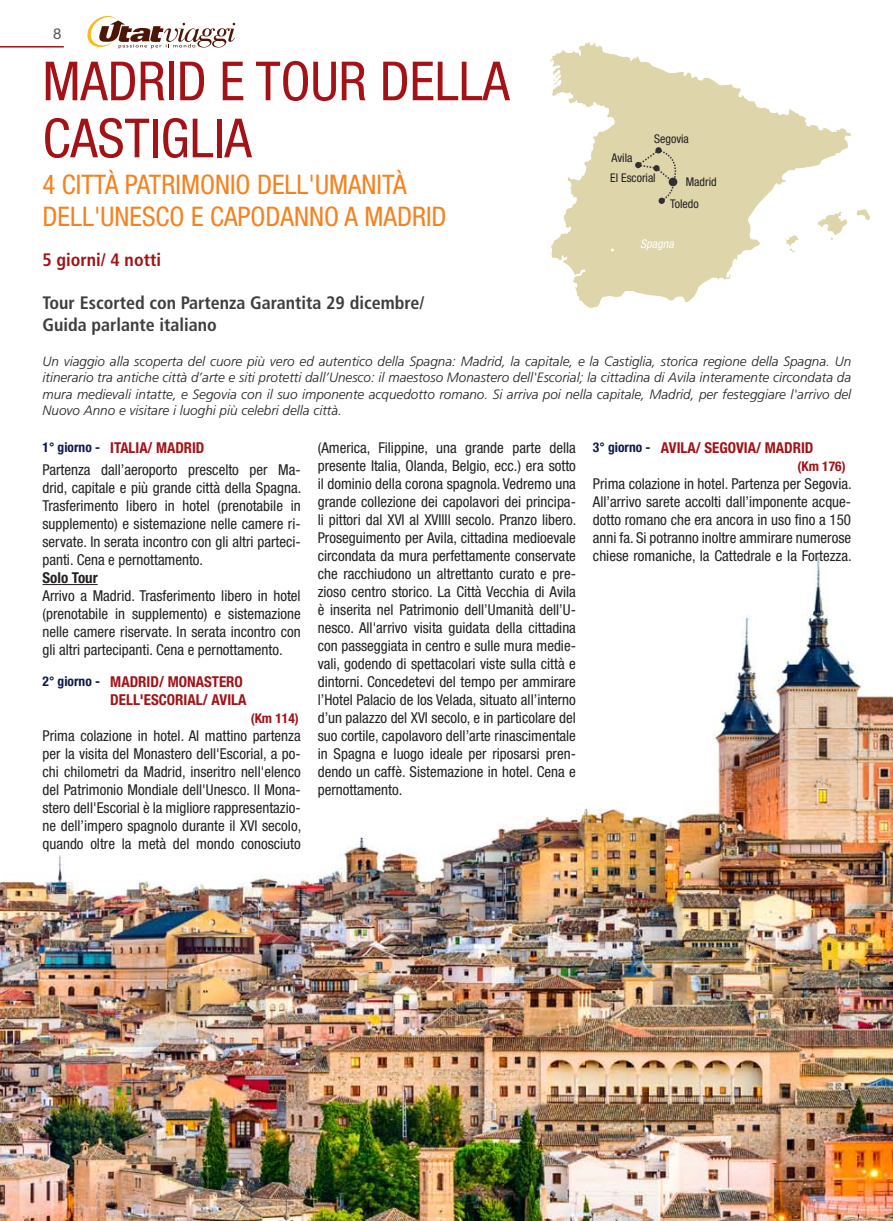
<style>
.page{position:relative;width:893px;height:1221px;background:#fff}
.page>*{position:absolute;margin:0;border:0;box-sizing:border-box;transform-origin:0 0}
.Tour_Titolo{font:condensed 54px/57px "Helvetica Neue LT Std";color:#a21217}
.Tour_Sottotitolo{font:condensed 27px/32.4px "Helvetica Neue LT Std";color:#f58220}
.Normale{font:700 condensed 18px "Frutiger LT Std";color:#3e3e3f}
.Normale-2{font:700 condensed 18px "Frutiger LT Std";color:#a21217}
.TourGiorni_Descrizio{font:condensed 15px/18px "Helvetica Neue LT Std";color:#231f20;text-align:justify}
.GV_Descrizione{font:condensed 15px/18px "Helvetica Neue LT Std";color:#231f20;text-align:justify}
.GT_Descrizione{font:condensed 15px/18px "Helvetica Neue LT Std";color:#231f20;text-align:justify}
.GT_NumeroGiorno{font:700 condensed 15px/18px "Helvetica Neue LT Std";color:#a21217}
.t1{font:700 condensed 15px "Helvetica Neue LT Std";color:#231f20}
.NumPagina{font:15px "Helvetica Neue LT Std";color:#57585a}
.Normale-3{font:italic 300 13.5px/16.2px "Frutiger LT Std";color:#231f20;text-align:justify}
.GT_NumeroGiorno-2{font:700 condensed 13.5px "Helvetica Neue LT Std";color:#0c194b}
.GT_NumeroGiorno-3{font:700 condensed 13.5px "Helvetica Neue LT Std";color:#a21217}
.Normale-4{font:condensed 12px "Helvetica Neue LT Std";color:#231f20}
.Normale-5{font:italic condensed 12px "Helvetica Neue LT Std";color:#fff}
</style>
<div class="page">
<svg style="left:87px;top:16px;width:148px;height:33px"></svg>
<img style="left:0;top:556px;width:893px;height:664px">
<hr style="left:0;top:46px;width:64px;height:2px;background:#a21217">
<hr style="left:43px;top:584px;width:55px;height:1px;background:#231f20">
<svg style="left:856px;top:209px;width:14px;height:11px"></svg>
<svg style="left:550px;top:42px;width:301px;height:266px"></svg>
<svg style="left:634px;top:149px;width:46px;height:55px;background:#cdc49f"></svg>
<p class="NumPagina" style="left:53px;top:25px;width:10px">8</p>
<p class="Tour_Titolo" style="left:43px;top:52px;width:469px">MADRID E TOUR DELLA<br>CASTIGLIA</p>
<p class="Tour_Sottotitolo" style="left:43px;top:168px;width:406px">4 CITTÀ PATRIMONIO DELL'UMANITÀ<br>DELL'UNESCO E CAPODANNO A MADRID</p>
<p class="Normale-2" style="left:43px;top:249px;width:120px">5 giorni/ 4 notti</p>
<p class="Normale" style="left:43px;top:292px;width:383px">Tour Escorted con Partenza Garantita 29 dicembre/</p>
<p class="Normale" style="left:43px;top:314px;width:176px">Guida parlante italiano</p>
<p class="Normale-4" style="left:654px;top:132px;width:36px">Segovia</p>
<p class="Normale-4" style="left:611px;top:151px;width:23px">Avila</p>
<p class="Normale-4" style="left:610px;top:171px;width:47px">El Escorial</p>
<p class="Normale-4" style="left:686px;top:175px;width:32px">Madrid</p>
<p class="Normale-4" style="left:670px;top:197px;width:30px">Toledo</p>
<p class="Normale-5" style="left:640px;top:236px;width:35px">Spagna</p>
<p class="Normale-3" style="left:43px;top:353px;width:810px">Un viaggio alla scoperta del cuore più vero ed autentico della Spagna: Madrid, la capitale, e la Castiglia, storica regione della Spagna. Un itinerario tra antiche città d’arte e siti protetti dall’Unesco: il maestoso Monastero dell'Escorial; la cittadina di Avila interamente circondata da mura medievali intatte, e Segovia con il suo imponente acquedotto romano. Si arriva poi nella capitale, Madrid, per festeggiare l'arrivo del Nuovo Anno e visitare i luoghi più celebri della città.</p>
<p class="GT_NumeroGiorno-2" style="left:43px;top:439px;width:59px">1° giorno -</p>
<p class="GT_NumeroGiorno" style="left:110px;top:438px;width:96px">ITALIA/ MADRID</p>
<p class="GV_Descrizione" style="left:43px;top:460px;width:260px">Partenza dall’aeroporto prescelto per Ma&shy;drid, capitale e più grande città della Spagna.<br>Trasferimento libero in hotel (prenotabile in supplemento) e sistemazione nelle camere ri&shy;servate. In serata incontro con gli altri parteci&shy;panti. Cena e pernottamento.</p>
<p class="t1" style="left:43px;top:568px;width:57px">Solo Tour</p>
<p class="TourGiorni_Descrizio" style="left:43px;top:586px;width:260px">Arrivo a Madrid. Trasferimento libero in hotel (prenotabile in supplemento) e sistemazione nelle camere riservate. In serata incontro con gli altri partecipanti. Cena e pernottamento.</p>
<p class="GT_NumeroGiorno-2" style="left:43px;top:673px;width:59px">2° giorno -</p>
<p class="GT_NumeroGiorno" style="left:110px;top:672px;width:138px">MADRID/ MONASTERO<br>DELL'ESCORIAL/ AVILA</p>
<p class="GT_NumeroGiorno-3" style="left:251px;top:710px;width:50px">(Km 114)</p>
<p class="TourGiorni_Descrizio" style="left:43px;top:726px;width:260px">Prima colazione in hotel. Al mattino partenza per la visita del Monastero dell'Escorial, a po&shy;chi chilometri da Madrid, inseritro nell'elenco del Patrimonio Mondiale dell'Unesco. Il Mona&shy;stero dell'Escorial è la migliore rappresentazio&shy;ne dell’impero spagnolo durante il XVI secolo, quando oltre la metà del mondo conosciuto</p>
<p class="TourGiorni_Descrizio" style="left:318px;top:439px;width:260px">(America, Filippine, una grande parte della presente Italia, Olanda, Belgio, ecc.) era sotto il dominio della corona spagnola. Vedremo una grande collezione dei capolavori dei principa&shy;li pittori dal XVI al XVIIIl secolo. Pranzo libero.<br>Proseguimento per Avila, cittadina medioevale circondata da mura perfettamente conservate che racchiudono un altrettanto curato e pre&shy;zioso centro storico. La Città Vecchia di Avila è inserita nel Patrimonio dell’Umanità dell’U&shy;nesco. All'arrivo visita guidata della cittadina con passeggiata in centro e sulle mura medie&shy;vali, godendo di spettacolari viste sulla città e dintorni. Concedetevi del tempo per ammirare l’Hotel Palacio de los Velada, situato all’interno d’un palazzo del XVI secolo, e in particolare del suo cortile, capolavoro dell’arte rinascimentale in Spagna e luogo ideale per riposarsi pren&shy;dendo un caffè. Sistemazione in hotel. Cena e pernottamento.</p>
<p class="GT_NumeroGiorno-2" style="left:593px;top:439px;width:59px">3° giorno -</p>
<p class="GT_NumeroGiorno" style="left:661px;top:438px;width:154px">AVILA/ SEGOVIA/ MADRID</p>
<p class="GT_NumeroGiorno-3" style="left:797px;top:458px;width:50px">(Km 176)</p>
<p class="GT_Descrizione" style="left:593px;top:475px;width:260px">Prima colazione in hotel. Partenza per Segovia.<br>All’arrivo sarete accolti dall’imponente acque&shy;dotto romano che era ancora in uso fino a 150 anni fa. Si potranno inoltre ammirare numerose chiese romaniche, la Cattedrale e la Fortezza.</p>
</div>
